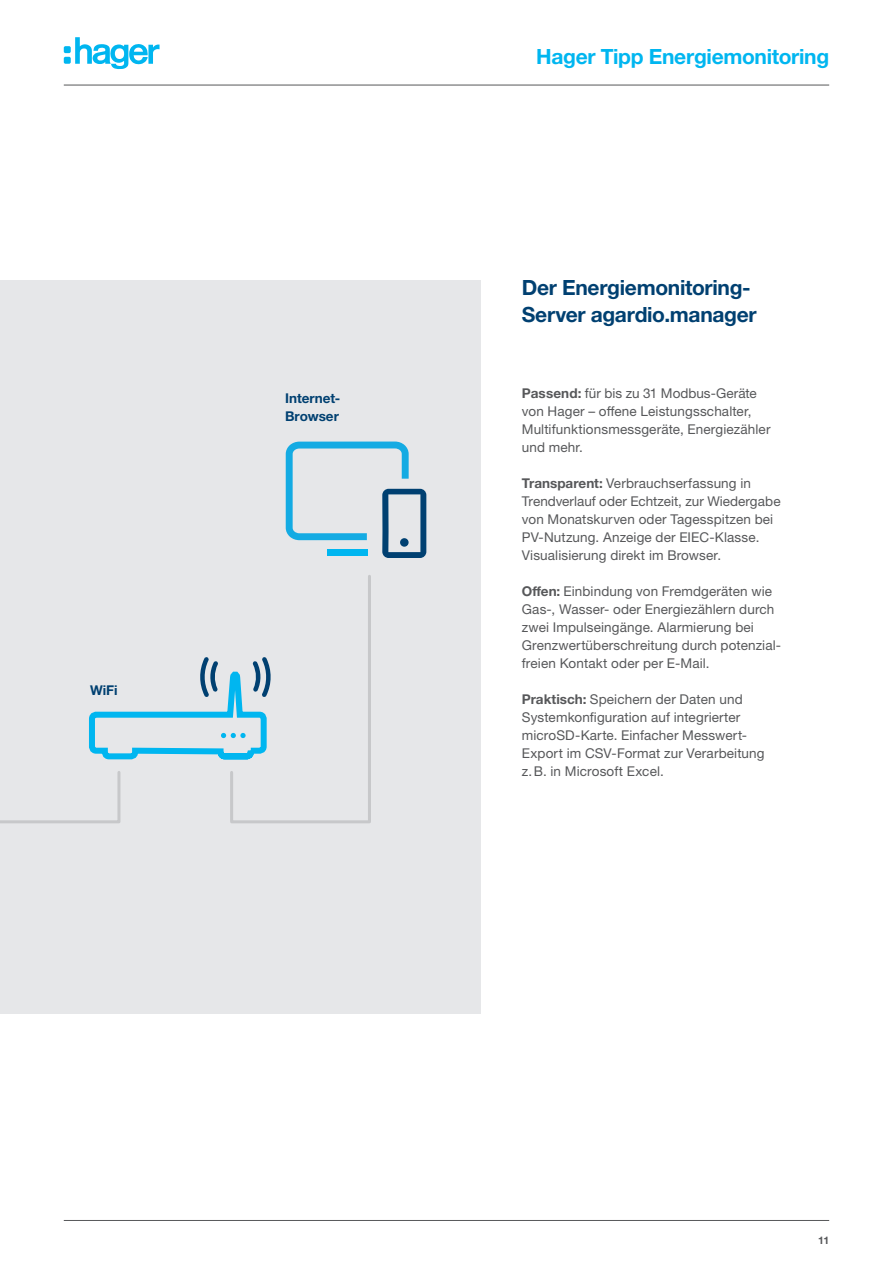
<style>
.page{position:relative;width:893px;height:1263px;background:#fff}
.page>*{position:absolute;margin:0;border:0;box-sizing:border-box;transform-origin:0 0}
.t1{font:700 21px/27px "Helvetica Neue LTW1 G";letter-spacing:-.015em;color:#004071}
.t2{font:700 21px "Helvetica Neue LTW1 G";letter-spacing:-.015em;color:#00b6f0}
.t3{font:13.5px/18px "Helvetica Neue LTW1 G";letter-spacing:.01em;color:#57585a}
.t4{font:700 13.5px/18px "Helvetica Neue LTW1 G";color:#004071}
.t5{font:700 10.5px "Helvetica Neue LTW1 G";color:#57585a}
.s1{font-weight:700}
</style>
<div class="page">
<hr style="left:64px;top:85px;width:765px;height:1px;background:#57585a">
<hr style="left:64px;top:1220px;width:765px;height:1px;background:#57585a">
<svg style="left:75px;top:37px;width:85px;height:32px"></svg>
<div style="left:64px;top:46px;width:7px;height:7px;background:#00b6f0;border-radius:2px"></div>
<div style="left:64px;top:57px;width:7px;height:7px;background:#00b6f0;border-radius:2px"></div>
<div style="left:0;top:280px;width:480px;height:734px;background:#e6e7e9"></div>
<svg style="left:286px;top:441px;width:140px;height:117px"></svg>
<div style="left:400px;top:538px;width:9px;height:9px;background:#004071;border-radius:50%"></div>
<svg style="left:0;top:575px;width:371px;height:249px"></svg>
<p class="t4" style="left:90px;top:681px;width:29px">WiFi</p>
<p class="t4" style="left:285px;top:389px;width:57px">Internet-<br>Browser</p>
<h1 class="t2" style="left:536px;top:43px;width:294px">Hager Tipp Energiemonitoring</h1>
<h1 class="t1" style="left:522px;top:274px;width:236px">Der Energiemonitoring-<br>Server agardio.manager</h1>
<p class="t3" style="left:522px;top:384px;width:250px"><span class="s1">Passend:</span> für bis zu 31 Modbus-Geräte von Hager – offene Leistungsschalter,<br>Multifunktionsmessgeräte, Energiezähler und mehr.</p>
<p class="t3" style="left:522px;top:474px;width:260px"><span class="s1">Transparent:</span> Verbrauchserfassung in Trendverlauf oder Echtzeit, zur Wiedergabe von Monatskurven oder Tagesspitzen bei PV-Nutzung. Anzeige der EIEC-Klasse.<br>Visualisierung direkt im Browser.</p>
<p class="t3" style="left:522px;top:582px;width:261px"><span class="s1">Offen:</span> Einbindung von Fremdgeräten wie Gas-, Wasser- oder Energiezählern durch zwei Impulseingänge. Alarmierung bei Grenzwertüberschreitung durch potenzial&shy;freien Kontakt oder per E-Mail.</p>
<p class="t3" style="left:522px;top:690px;width:244px"><span class="s1">Praktisch:</span> Speichern der Daten und Systemkonfiguration auf integrierter microSD-Karte. Einfacher Messwert-Export im CSV-Format zur Verarbeitung z.B. in Microsoft Excel.</p>
<p class="t5" style="left:818px;top:1233px;width:12px">11</p>
</div>
